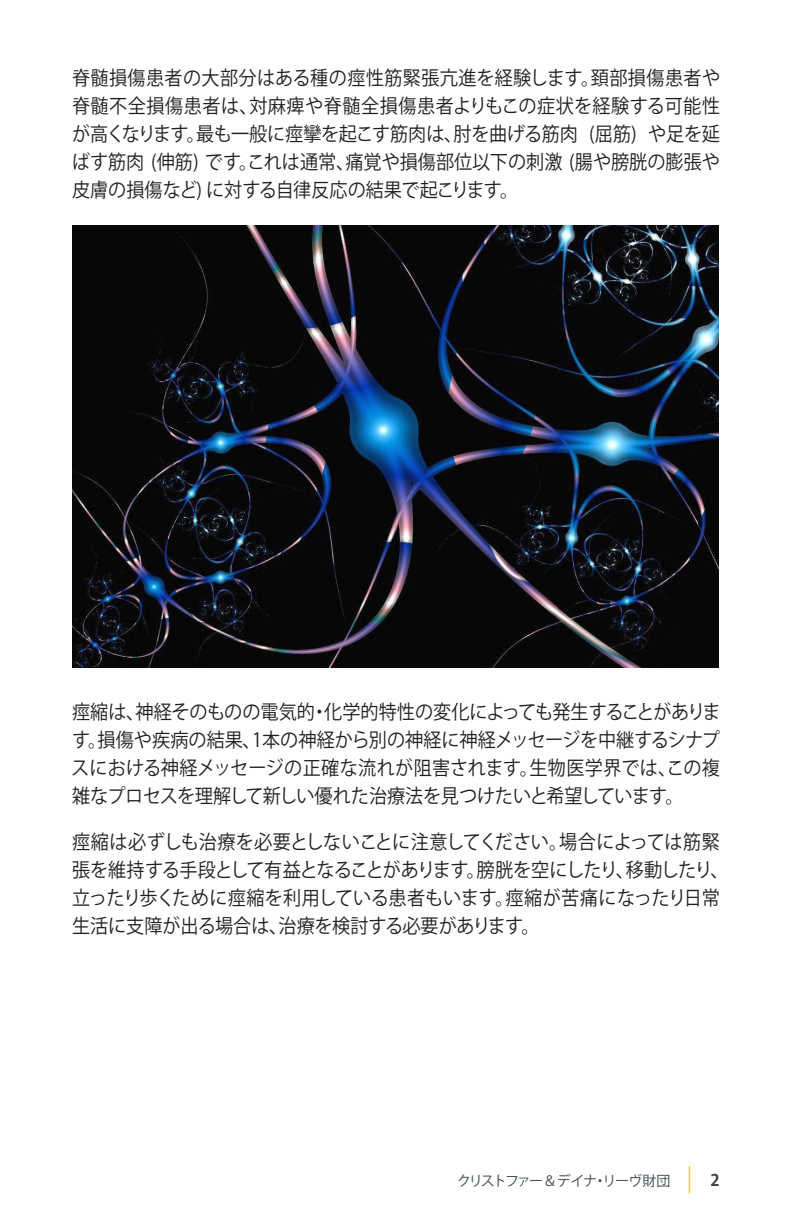
<style>
.page{position:relative;width:792px;height:1224px;background:#fff}
.page>*{position:absolute;margin:0;border:0;box-sizing:border-box;transform-origin:0 0}
.text{font:19.6px/28px "Koz Go Pro";letter-spacing:-.01em;color:#231f20;text-align:justify;scale:.93 1}
.t1{font:700 16px "Koz Go Pro";color:#3c454b}
.t2{font:14px "Koz Go Pro";letter-spacing:-.11em;color:#3c454b}
</style>
<div class="page">
<svg style="left:689px;top:1166px;width:1px;height:28px"></svg>
<img style="left:72px;top:226px;width:646px;height:442px">
<p class="text" style="left:72px;top:64px;width:698px">脊髄損傷患者の大部分はある種の痙性筋緊張亢進を経験します。頚部損傷患者や脊髄不全損傷患者は、対麻痺や脊髄全損傷患者よりもこの症状を経験する可能性が高くなります。最も一般に痙攣を起こす筋肉は、肘を曲げる筋肉 (屈筋) や足を延ばす筋肉 (伸筋) です。これは通常、痛覚や損傷部位以下の刺激 (腸や膀胱の膨張や皮膚の損傷など) に対する自律反応の結果で起こります。</p>
<p class="text" style="left:71px;top:698px;width:700px">痙縮は、神経そのものの電気的・化学的特性の変化によっても発生することがあります。損傷や疾病の結果、1本の神経から別の神経に神経メッセージを中継するシナプスにおける神経メッセージの正確な流れが阻害されます。生物医学界では、この複雑なプロセスを理解して新しい優れた治療法を見つけたいと希望しています。</p>
<p class="text" style="left:72px;top:828px;width:708px;text-align:left">痙縮は必ずしも治療を必要としないことに注意してください。場合によっては筋緊張を維持する手段として有益となることがあります。膀胱を空にしたり、移動したり、立ったり歩くために痙縮を利用している患者もいます。痙縮が苦痛になったり日常生活に支障が出る場合は、治療を検討する必要があります。</p>
<p class="t2" style="left:457px;top:1172px;width:215px">クリストファー＆デイナ・リーヴ財団</p>
<p class="t1" style="left:710px;top:1170px;width:11px">2</p>
</div>
